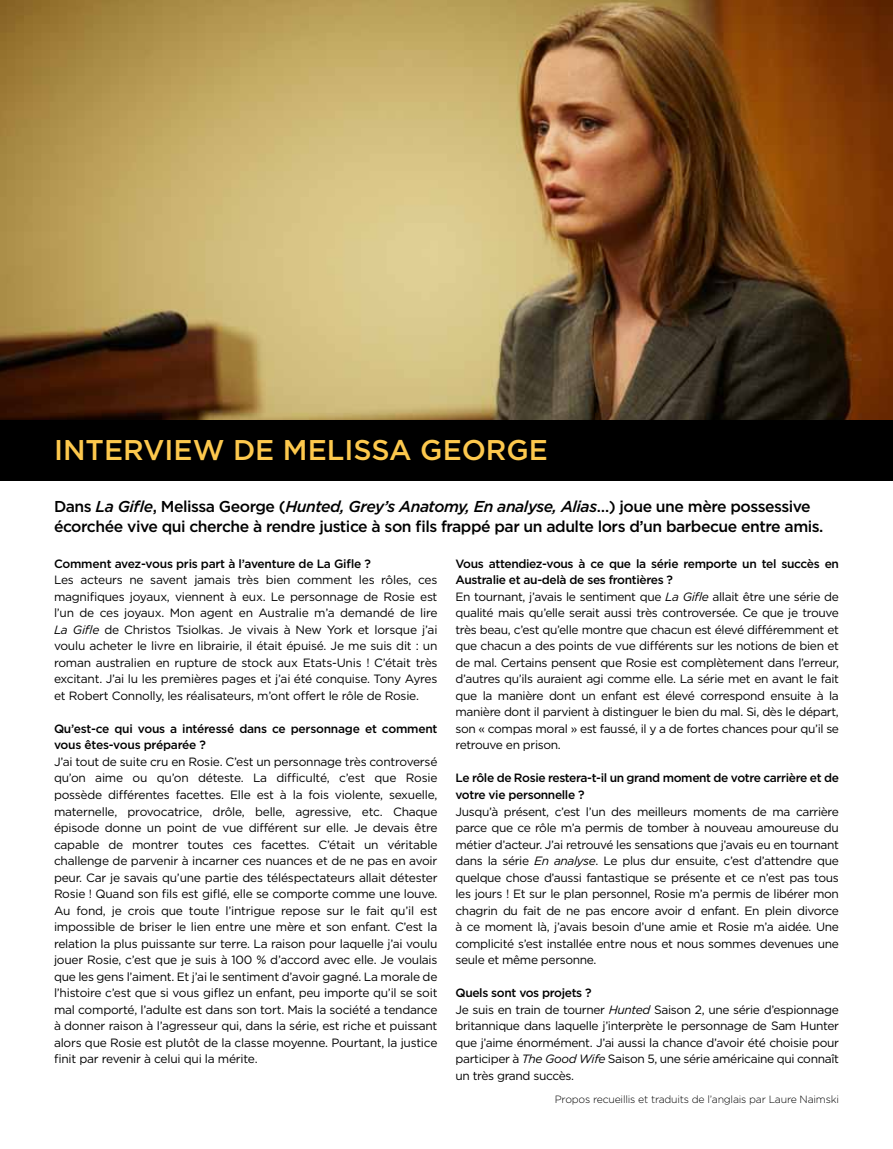
<style>
.page{position:relative;width:893px;height:1149px;background:#fff}
.page>*{position:absolute;margin:0;border:0;box-sizing:border-box;transform-origin:0 0}
.t1{font:500 28.5px "Gotham";color:#fdc84d}
.t2{font:500 15.75px/19.8px "Gotham";letter-spacing:-.03em;color:#000}
.t3{font:12px/16.5px "Gotham";letter-spacing:-.03em;color:#000;text-align:justify}
.t4{font:500 12px/16.5px "Gotham";letter-spacing:-.03em;color:#000}
.t5{font:300 10.5px "Gotham";letter-spacing:-.02em;color:#000}
.s1{font-style:italic}
.s2{font-weight:500}
</style>
<div class="page">
<img style="left:0;top:0;width:893px;height:420px">
<div style="left:0;top:420px;width:893px;height:60px;background:#000"></div>
<h1 class="t1" style="left:54px;top:431px;width:495px">I nterview de m elissa george</h1>
<h2 class="t2" style="left:54px;top:496px;width:771px">Dans <span class="s1">La Gifle</span>, Melissa George (<span class="s1">Hunted, Grey’s Anatomy, En analyse, Alias</span>…) joue une mère possessive écorchée vive qui cherche à rendre justice à son fils frappé par un adulte lors d’un barbecue entre amis.</h2>
<p class="t4" style="left:54px;top:555px;width:318px">Comment avez-vous pris part à l’aventure de La Gifle ?</p>
<p class="t3" style="left:54px;top:571px;width:385px">Les acteurs ne savent jamais très bien comment les rôles, ces magnifiques joyaux, viennent à eux. Le personnage de Rosie est l’un de ces joyaux. Mon agent en Australie m’a demandé de lire <span class="s1">La Gifle</span> de Christos Tsiolkas. Je vivais à N ew York et lorsque j’ai voulu acheter le livre en librairie, il était épuisé. Je me suis dit : un roman australien en rupture de stock aux Etats-U nis ! C’était très excitant. J’ai lu les premières pages et j’ai été conquise. Tony Ayres et Robert Connolly, les réalisateurs, m’ont offert le rôle de Rosie.</p>
<p class="t4" style="left:54px;top:720px;width:385px">Qu’est-ce qui vous a intéressé dans ce personnage et comment vous êtes-vous préparée ?</p>
<p class="t3" style="left:54px;top:753px;width:385px">J’ai tout de suite cru en Rosie. C’est un personnage très controversé qu’on aime ou qu’on déteste. La difficulté, c’est que Rosie possède différentes facettes. Elle est à la fois violente, sexuelle, maternelle, provocatrice, drôle, belle, agressive, etc. Chaque épisode donne un point de vue différent sur elle. Je devais être capable de montrer toutes ces facettes. C’était un véritable challenge de parvenir à incarner ces nuances et de ne pas en avoir peur. Car je savais qu’une partie des téléspectateurs allait détester Rosie ! Quand son fils est giflé, elle se comporte comme une louve.<br>Au fond, je crois que toute l’intrigue repose sur le fait qu’il est impossible de briser le lien entre une mère et son enfant. C’est la relation la plus puissante sur terre. La raison pour laquelle j’ai voulu jouer Rosie, c’est que je suis à 100 % d’accord avec elle. Je voulais que les gens l’aiment. Et j’ai le sentiment d’avoir gagné. La morale de l’histoire c’est que si vous giflez un enfant, peu importe qu’il se soit mal comporté, l’adulte est dans son tort. Mais la société a tendance à donner raison à l’agresseur qui, dans la série, est riche et puissant alors que Rosie est plutôt de la classe moyenne. Pourtant, la justice finit par revenir à celui qui la mérite.</p>
<p class="t3" style="left:455px;top:555px;width:385px;text-align:left"><span class="s2">Vous attendiez-vous à ce que la série remporte un tel succès en Australie et au-delà de ses frontières ?<br></span>En tournant, j’avais le sentiment que <span class="s1">La Gifle</span> allait être une série de qualité mais qu’elle serait aussi très controversée. Ce que je trouve très beau, c’est qu’elle montre que chacun est élevé différemment et que chacun a des points de vue différents sur les notions de bien et de mal. Certains pensent que Rosie est complètement dans l’erreur, d’autres qu’ils auraient agi comme elle. La série met en avant le fait que la manière dont un enfant est élevé correspond ensuite à la manière dont il parvient à distinguer le bien du mal. Si, dès le départ, son « compas moral » est faussé, il y a de fortes chances pour qu’il se retrouve en prison.</p>
<p class="t4" style="left:455px;top:769px;width:385px">Le rôle de Rosie restera-t-il un grand moment de votre carrière et de votre vie personnelle ?</p>
<p class="t3" style="left:455px;top:802px;width:385px">Jusqu’à présent, c’est l’un des meilleurs moments de ma carrière parce que ce rôle m’a permis de tomber à nouveau amoureuse du métier d’acteur. J’ai retrouvé les sensations que j’avais eu en tournant dans la série <span class="s1">En analyse</span>. Le plus dur ensuite, c’est d’attendre que quelque chose d’aussi fantastique se présente et ce n’est pas tous les jours ! Et sur le plan personnel, Rosie m’a permis de libérer mon chagrin du fait de ne pas encore avoir d enfant. En plein divorce à ce moment là, j’avais besoin d’une amie et Rosie m’a aidée. U ne complicité s’est installée entre nous et nous sommes devenues une seule et même personne.</p>
<p class="t3" style="left:455px;top:984px;width:385px;text-align:left"><span class="s2">Quels sont vos projets ?<br></span>Je suis en train de tourner <span class="s1">Hunted</span> Saison 2, une série d’espionnage britannique dans laquelle j’interprète le personnage de Sam Hunter que j’aime énormément. J’ai aussi la chance d’avoir été choisie pour participer à <span class="s1">The Good Wife</span> Saison 5, une série américaine qui connaît un très grand succès.</p>
<p class="t5" style="left:555px;top:1092px;width:286px">Propos recueillis et traduits de l’anglais par Laure Naimski</p>
</div>
